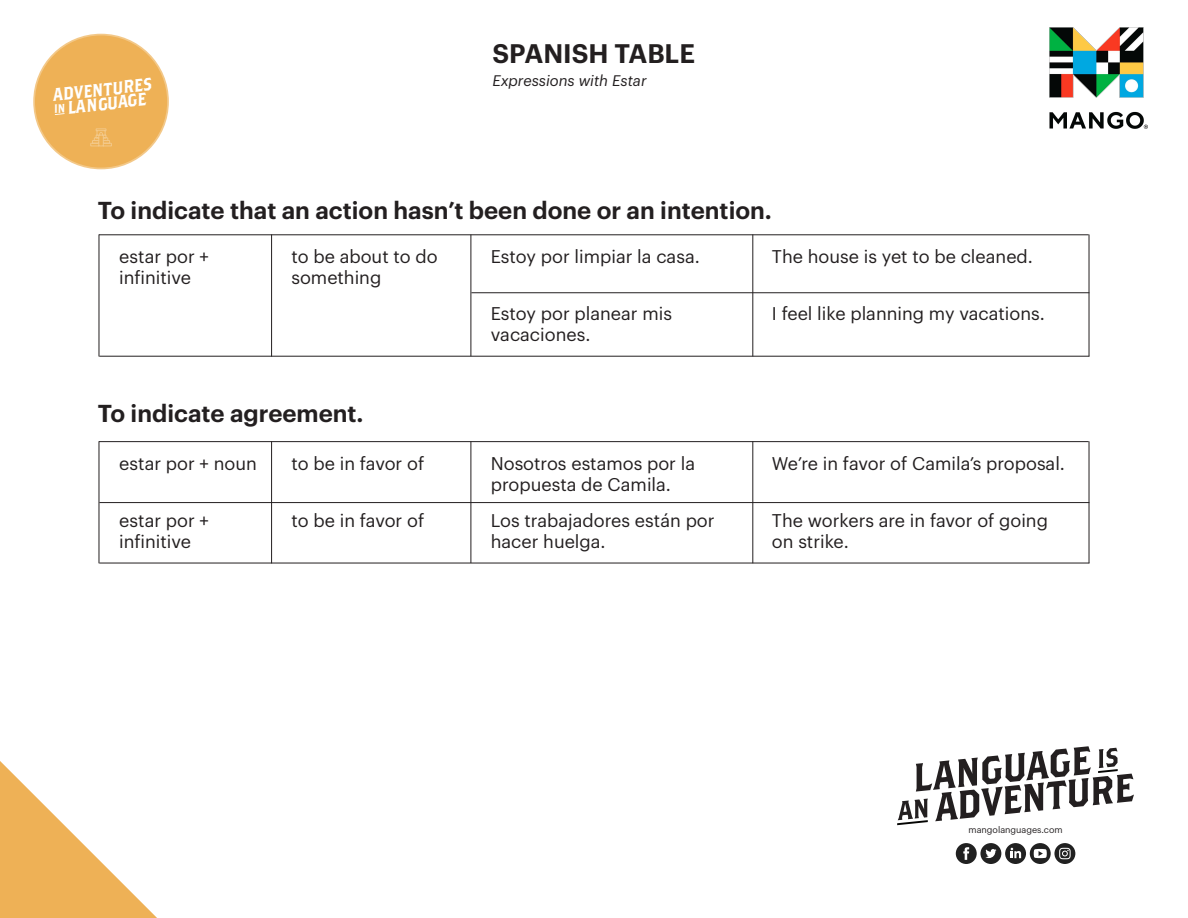
<style>
.page{position:relative;width:1188px;height:918px;background:#fff}
.page>*{position:absolute;margin:0;border:0;box-sizing:border-box;transform-origin:0 0}
.t1{font:600 26.25px "Graphik LCG";color:#231f20}
.t2{font:600 24px "Graphik LCG";color:#231f20}
.t3{font:18px/21px "Graphik LCG";color:#231f20}
.t4{font:17.85px/14.4px "Brothers OT";color:#fff;scale:.91 1}
.t5{font:italic 15px "Graphik LCG";color:#231f20}
.t6{font:9px "Graphik LCG";color:#231f20}
.s1{font-size:12px}
</style>
<div class="page">
<div style="left:33px;top:34px;width:136px;height:135px;background:#eeb156;border-radius:50%"></div>
<svg style="left:55px;top:113px;width:10px;height:2px"></svg>
<div style="left:32px;top:32px;width:139px;height:139px;border:3px solid #fff;border-radius:50%"></div>
<svg style="left:90px;top:128px;width:22px;height:19px"></svg>
<hr style="left:471px;top:292px;width:618px;height:1px;background:#231f20">
<hr style="left:99px;top:356px;width:990px;height:1px;background:#231f20">
<hr style="left:99px;top:234px;width:990px;height:1px;background:#231f20">
<hr style="left:271px;top:234px;width:1px;height:123px;background:#231f20">
<hr style="left:99px;top:234px;width:1px;height:123px;background:#231f20">
<hr style="left:471px;top:235px;width:1px;height:121px;background:#231f20">
<hr style="left:752px;top:234px;width:1px;height:122px;background:#231f20">
<hr style="left:1089px;top:234px;width:1px;height:122px;background:#231f20">
<hr style="left:99px;top:502px;width:990px;height:1px;background:#231f20">
<hr style="left:99px;top:563px;width:990px;height:1px;background:#231f20">
<hr style="left:99px;top:441px;width:990px;height:1px;background:#231f20">
<hr style="left:271px;top:441px;width:1px;height:122px;background:#231f20">
<hr style="left:99px;top:441px;width:1px;height:122px;background:#231f20">
<hr style="left:471px;top:441px;width:1px;height:122px;background:#231f20">
<hr style="left:752px;top:441px;width:1px;height:122px;background:#231f20">
<hr style="left:1089px;top:441px;width:1px;height:122px;background:#231f20">
<svg style="left:0;top:761px;width:157px;height:157px"></svg>
<svg style="left:897px;top:746px;width:237px;height:79px"></svg>
<div style="left:1030px;top:843px;width:21px;height:21px;background:#212121;border-radius:10px"></div>
<svg style="left:1034px;top:849px;width:13px;height:9px"></svg>
<div style="left:980px;top:843px;width:21px;height:21px;background:#212121;border-radius:10px"></div>
<svg style="left:985px;top:849px;width:11px;height:9px"></svg>
<svg style="left:1005px;top:843px;width:21px;height:21px"></svg>
<svg style="left:1011px;top:848px;width:10px;height:10px"></svg>
<div style="left:956px;top:843px;width:21px;height:21px;background:#212121;border-radius:10px"></div>
<svg style="left:963px;top:847px;width:6px;height:13px"></svg>
<div style="left:1054px;top:843px;width:21px;height:21px;background:#212121;border-radius:10px"></div>
<svg style="left:1059px;top:848px;width:12px;height:11px"></svg>
<img style="left:1049px;top:27px;width:98px;height:102px">
<p class="t4" style="left:52px;top:88px;width:111px;rotate:-6deg">ADVENTURES<br><span class="s1">IN</span> LANGUAGE</p>
<h1 class="t1" style="left:493px;top:34px;width:204px">SPANISH TABLE</h1>
<p class="t5" style="left:493px;top:69px;width:156px">Expressions with Estar</p>
<p class="t2" style="left:98px;top:191px;width:676px">To indicate that an action hasn’t been done or an intention.</p>
<p class="t3" style="left:119px;top:245px;width:91px">estar por + infinitive</p>
<p class="t3" style="left:291px;top:245px;width:148px">to be about to do something</p>
<p class="t3" style="left:491px;top:245px;width:211px">Estoy por limpiar la casa.</p>
<p class="t3" style="left:772px;top:245px;width:263px">The house is yet to be cleaned.</p>
<p class="t3" style="left:491px;top:302px;width:183px">Estoy por planear mis vacaciones.</p>
<p class="t3" style="left:772px;top:302px;width:274px">I feel like planning my vacations.</p>
<p class="t2" style="left:98px;top:395px;width:267px">To indicate agreement.</p>
<p class="t3" style="left:119px;top:452px;width:139px">estar por + noun</p>
<p class="t3" style="left:291px;top:452px;width:134px">to be in favor of</p>
<p class="t3" style="left:491px;top:452px;width:206px">Nosotros estamos por la propuesta de Camila.</p>
<p class="t3" style="left:772px;top:452px;width:295px">We’re in favor of Camila’s proposal.</p>
<p class="t3" style="left:119px;top:509px;width:91px">estar por + infinitive</p>
<p class="t3" style="left:291px;top:509px;width:134px">to be in favor of</p>
<p class="t3" style="left:491px;top:509px;width:225px">Los trabajadores están por hacer huelga.</p>
<p class="t3" style="left:772px;top:509px;width:278px">The workers are in favor of going on strike.</p>
<p class="t6" style="left:969px;top:823px;width:96px">mangolanguages.com</p>
</div>
